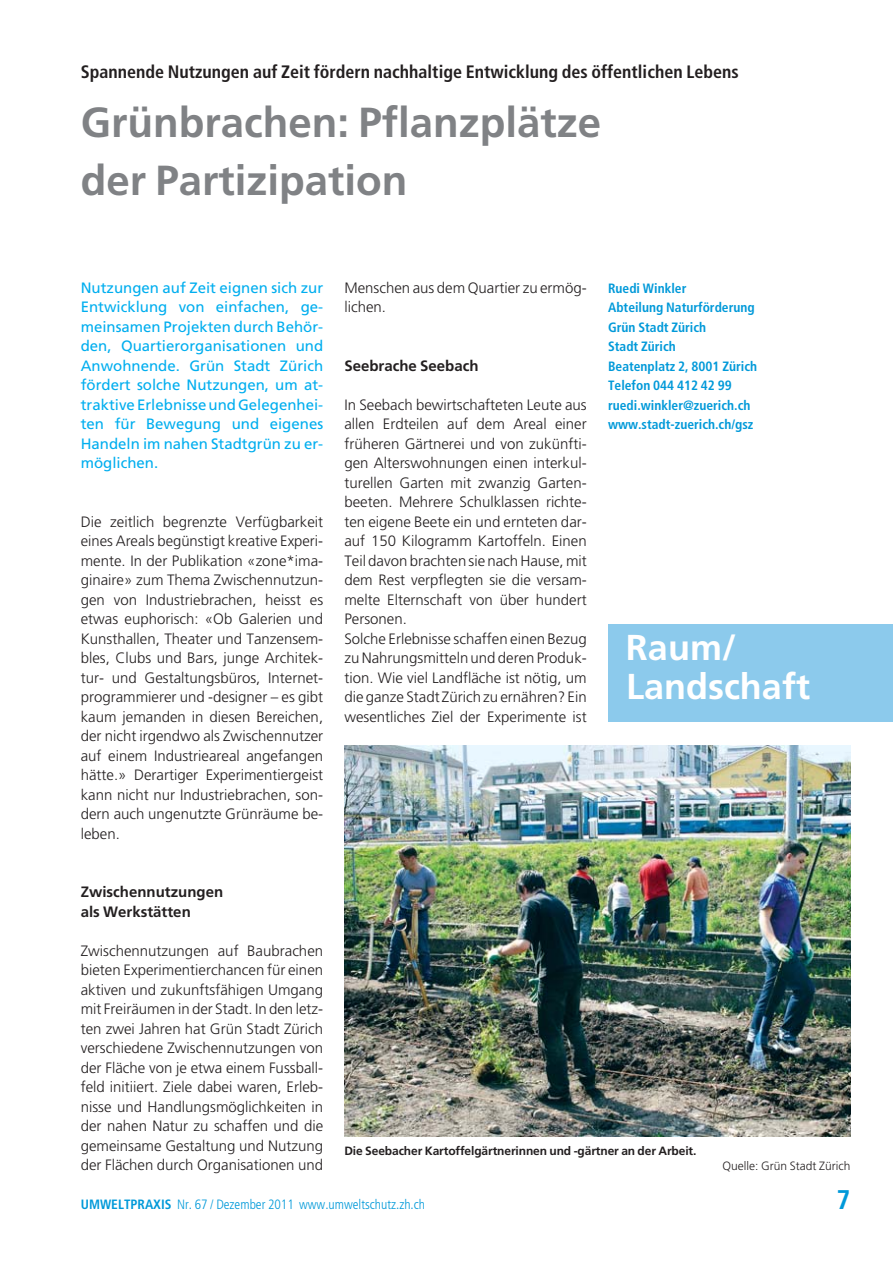
<style>
.page{position:relative;width:893px;height:1263px;background:#fff}
.page>*{position:absolute;margin:0;border:0;box-sizing:border-box;transform-origin:0 0}
.t1{font:700 42px/58.5px "Frutiger LT Std";color:#808285}
.t2{font:700 36px/39px "Frutiger LT Std";color:#fff}
.t3{font:700 condensed 27px "Frutiger LT Std";color:#0099d9}
.t4{font:700 condensed 18px "Frutiger LT Std";color:#231f20}
.t5{font:300 15px/19.5px "Frutiger LT Std";color:#231f20;text-align:justify}
.t6{font:15px/19.5px "Frutiger LT Std";color:#00aeef;text-align:justify}
.t7{font:700 15px/19.5px "Frutiger LT Std";color:#231f20}
.t8{font:700 condensed 13.5px/19.5px "Frutiger LT Std";color:#0099d9}
.t9{font:300 condensed 13.5px "Frutiger LT Std";color:#0099d9}
.t10{font:700 12px "Frutiger LT Std";letter-spacing:-.01em;color:#231f20}
.t11{font:300 12px "Frutiger LT Std";color:#231f20}
.s1{font-weight:700}
</style>
<div class="page">
<div style="left:608px;top:624px;width:285px;height:97px;background:#8ccaec"></div>
<img style="left:344px;top:745px;width:506px;height:391px">
<p class="t4" style="left:81px;top:60px;width:659px">Spannende Nutzungen auf Zeit fördern nachhaltige Entwicklung des öffentlichen Lebens</p>
<h1 class="t1" style="left:81px;top:92px;width:522px">Grünbrachen: Pflanzplätze der Partizipation</h1>
<p class="t6" style="left:81px;top:277px;width:244px">Nutzungen auf Zeit eignen sich zur Entwicklung von einfachen, ge&shy;meinsamen Projekten durch Behör&shy;den, Quartierorganisationen und Anwohnende. Grün Stadt Zürich fördert solche Nutzungen, um at&shy;traktive Erlebnisse und Gelegenhei&shy;ten für Bewegung und eigenes Handeln im nahen Stadtgrün zu er&shy;möglichen.</p>
<p class="t5" style="left:81px;top:513px;width:244px">Die zeitlich begrenzte Verfügbarkeit eines Areals begünstigt kreative Experi&shy;mente. In der Publikation «zone*ima&shy;ginaire» zum Thema Zwischennutzun&shy;gen von Industriebrachen, heisst es etwas euphorisch: «Ob Galerien und Kunsthallen, Theater und Tanzensem&shy;bles, Clubs und Bars, junge Architek&shy;tur- und Gestaltungsbüros, Internet&shy;programmierer und -designer – es gibt kaum jemanden in diesen Bereichen, der nicht irgendwo als Zwischennutzer auf einem Industrieareal angefangen hätte.» Derartiger Experimentiergeist kann nicht nur Industriebrachen, son&shy;dern auch ungenutzte Grünräume be&shy;leben.</p>
<p class="t7" style="left:81px;top:882px;width:144px">Zwischennutzungen als Werkstätten</p>
<p class="t5" style="left:81px;top:942px;width:244px">Zwischennutzungen auf Baubrachen bieten Experimentierchancen für einen aktiven und zukunftsfähigen Umgang mit Freiräumen in der Stadt. In den letz&shy;ten zwei Jahren hat Grün Stadt Zürich verschiedene Zwischennutzungen von der Fläche von je etwa einem Fussball&shy;feld initiiert. Ziele dabei waren, Erleb&shy;nisse und Handlungsmöglichkeiten in der nahen Natur zu schaffen und die gemeinsame Gestaltung und Nutzung der Flächen durch Organisationen und</p>
<p class="t5" style="left:344px;top:279px;width:244px">Menschen aus dem Quartier zu ermög&shy;lichen.</p>
<p class="t7" style="left:344px;top:355px;width:136px">Seebrache Seebach</p>
<p class="t5" style="left:344px;top:396px;width:244px;text-align:left">In Seebach bewirtschafteten Leute aus allen Erdteilen auf dem Areal einer früheren Gärtnerei und von zukünfti&shy;gen Alterswohnungen einen interkul&shy;turellen Garten mit zwanzig Garten&shy;beeten. Mehrere Schulklassen richte&shy;ten eigene Beete ein und ernteten dar&shy;auf 150 Kilogramm Kartoffeln. Einen Teil davon brachten sie nach Hause, mit dem Rest verpflegten sie die versam&shy;melte Elternschaft von über hundert Personen.<br>Solche Erlebnisse schaffen einen Bezug zu Nahrungsmitteln und deren Produk&shy;tion. Wie viel Landfläche ist nötig, um die ganze Stadt Zürich zu ernähren? Ein wesentliches Ziel der Experimente ist</p>
<p class="t8" style="left:608px;top:278px;width:151px">Ruedi Winkler<br>Abteilung Naturförderung<br>Grün Stadt Zürich<br>Stadt Zürich<br>Beatenplatz 2, 8001 Zürich<br>Telefon 044 412 42 99 ruedi.winkler@zuerich.ch www.stadt-zuerich.ch/gsz</p>
<h2 class="t2" style="left:626px;top:628px;width:186px">Raum/<br>Landschaft</h2>
<p class="t10" style="left:344px;top:1143px;width:354px">Die Seebacher Kartoffelgärtnerinnen und -gärtner an der Arbeit.</p>
<p class="t11" style="left:722px;top:1158px;width:130px">Quelle: Grün Stadt Zürich</p>
<p class="t9" style="left:81px;top:1196px;width:346px"><span class="s1">UMWELTPRAXIS</span> Nr. 67 / Dezember 2011 www.umweltschutz.zh.ch</p>
<h3 class="t3" style="left:836px;top:1183px;width:16px">7</h3>
</div>
